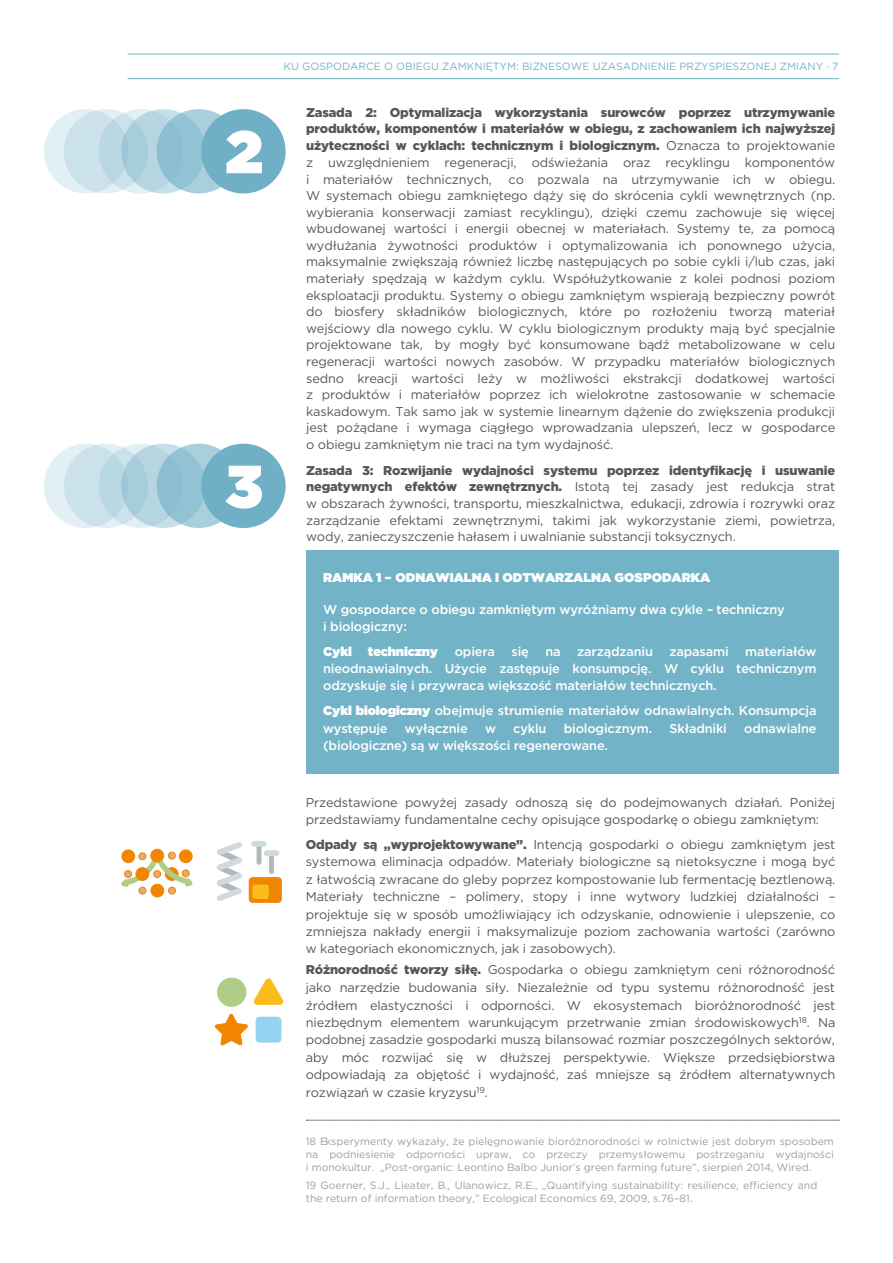
<style>
.page{position:relative;width:893px;height:1263px;background:#fff}
.page>*{position:absolute;margin:0;border:0;box-sizing:border-box;transform-origin:0 0}
.t1{font:900 60px "Gotham";color:#fff}
.t2{font:12.75px/16.6px "Gotham";letter-spacing:-.01em;color:#575756;text-align:justify}
.t3{font:500 12.75px/17.2px "Gotham";letter-spacing:-.01em;color:#fff}
.t4{font:900 12.75px/16.6px "Gotham";letter-spacing:-.01em;color:#575756;text-align:justify}
.t5{font:900 12.75px "Gotham";color:#fff}
.t6{font:10.5px/12.6px "Gotham";color:#9c9ea3;text-align:justify}
.t7{font:10.5px "Gotham";color:#73b3c7}
.s1{font-weight:400}
.s2{font-weight:900}
</style>
<div class="page">
<hr style="left:128px;top:54px;width:711px;height:1px;background:#73b3c7">
<hr style="left:128px;top:78px;width:711px;height:1px;background:#73b3c7">
<div style="left:306px;top:550px;width:533px;height:224px;background:#73b3c7"></div>
<svg style="left:306px;top:1120px;width:534px;height:1px"></svg>
<div style="left:157px;top:109px;width:84px;height:84px;background:#a9cfdd;border-radius:50%"></div>
<svg style="left:121px;top:109px;width:85px;height:84px;background:#9bc7d7"></svg>
<svg style="left:99px;top:109px;width:84px;height:84px;background:#a9cedc"></svg>
<svg style="left:64px;top:109px;width:84px;height:84px;background:#b8d7e2"></svg>
<svg style="left:44px;top:109px;width:84px;height:84px;background:#cce3eb"></svg>
<div style="left:201px;top:109px;width:85px;height:84px;background:#70b0c7;border-radius:50%"></div>
<div style="left:157px;top:444px;width:84px;height:84px;background:#a9cfdd;border-radius:50%"></div>
<svg style="left:121px;top:444px;width:85px;height:84px;background:#9bc7d7"></svg>
<svg style="left:99px;top:444px;width:84px;height:84px;background:#a9cedc"></svg>
<svg style="left:64px;top:444px;width:84px;height:84px;background:#b8d7e2"></svg>
<svg style="left:44px;top:444px;width:84px;height:84px;background:#cce3eb"></svg>
<div style="left:201px;top:444px;width:85px;height:84px;background:#70b0c7;border-radius:50%"></div>
<div style="left:139px;top:887px;width:7px;height:7px;background:#e4ab6f;border-radius:50%"></div>
<div style="left:139px;top:887px;width:7px;height:7px;border:1px solid #f18500;border-radius:50%"></div>
<div style="left:168px;top:887px;width:7px;height:7px;background:#e4ab6f;border-radius:50%"></div>
<div style="left:168px;top:887px;width:7px;height:7px;border:1px solid #f18500;border-radius:50%"></div>
<div style="left:151px;top:884px;width:13px;height:13px;background:#f18500;border-radius:50%"></div>
<div style="left:151px;top:884px;width:13px;height:13px;border:1px solid #f18500;border-radius:50%"></div>
<svg style="left:121px;top:849px;width:72px;height:40px"></svg>
<div style="left:151px;top:849px;width:13px;height:13px;background:#f18500;border-radius:50%"></div>
<div style="left:151px;top:849px;width:13px;height:13px;border:1px solid #f18500;border-radius:50%"></div>
<hr style="left:257px;top:844px;width:4px;height:21px;background:#b4b7ba;border-radius:2px">
<div style="left:251px;top:841px;width:16px;height:6px;background:#cfdadd;border-radius:3px"></div>
<div style="left:269px;top:853px;width:5px;height:21px;background:#b4b7ba;border-radius:2px"></div>
<div style="left:264px;top:850px;width:15px;height:6px;background:#cfdadd;border-radius:3px"></div>
<svg style="left:249px;top:878px;width:32px;height:24px"></svg>
<div style="left:249px;top:878px;width:32px;height:24px;border:1px solid #f18500;border-radius:3px"></div>
<div style="left:253px;top:885px;width:15px;height:13px;background:#fcbd1c;border-radius:2px"></div>
<div style="left:253px;top:885px;width:15px;height:13px;border:1px solid #fcbd1c;border-radius:2px"></div>
<svg style="left:216px;top:842px;width:26px;height:59px"></svg>
<div style="left:218px;top:978px;width:28px;height:28px;background:#b0cd87;border-radius:50%"></div>
<div style="left:218px;top:978px;width:28px;height:28px;border:1px solid #b0cd87;border-radius:50%"></div>
<svg style="left:254px;top:978px;width:30px;height:26px"></svg>
<div style="left:256px;top:1017px;width:25px;height:25px;background:#93d4f3;border-radius:4px"></div>
<svg style="left:215px;top:1014px;width:33px;height:31px"></svg>
<h1 class="t1" style="left:225px;top:109px;width:39px">2</h1>
<h1 class="t1" style="left:225px;top:443px;width:39px">3</h1>
<p class="t7" style="left:284px;top:60px;width:556px">KU GOSPODARCE O OBIEGU ZAMKNIĘTYM: BIZNESOWE UZASADNIENIE PRZYSPIESZONEJ ZMIANY ∙ 7</p>
<p class="t4" style="left:306px;top:104px;width:531px">Zasada 2: Optymalizacja wykorzystania surowców poprzez utrzymywanie produktów, komponentów i materiałów w obiegu, z zachowaniem ich najwyższej użyteczności w cyklach: technicznym i biologicznym. <span class="s1">Oznacza to projektowanie z uwzględnieniem regeneracji, odświeżania oraz recyklingu komponentów i materiałów technicznych,</span></p>
<p class="t2" style="left:306px;top:170px;width:531px;text-indent:202px">co pozwala na utrzymywanie ich w obiegu.<br>W systemach obiegu zamkniętego dąży się do skrócenia cykli wewnętrznych (np. wybierania konserwacji zamiast recyklingu), dzięki czemu zachowuje się więcej wbudowanej wartości i energii obecnej w materiałach. Systemy te, za pomocą wydłużania żywotności produktów i optymalizowania ich ponownego użycia, maksymalnie zwiększają również liczbę następujących po sobie cykli i/lub czas, jaki materiały spędzają w każdym cyklu. Współużytkowanie z kolei podnosi poziom eksploatacji produktu. Systemy o obiegu zamkniętym wspierają bezpieczny powrót do biosfery składników biologicznych, które po rozłożeniu tworzą materiał wejściowy dla nowego cyklu. W cyklu biologicznym produkty mają być specjalnie projektowane tak, by mogły być konsumowane bądź metabolizowane w celu regeneracji wartości nowych zasobów. W przypadku materiałów biologicznych sedno kreacji wartości leży w możliwości ekstrakcji dodatkowej wartości z produktów i materiałów poprzez ich wielokrotne zastosowanie w schemacie kaskadowym. Tak samo jak w systemie linearnym dążenie do zwiększenia produkcji jest pożądane i wymaga ciągłego wprowadzania ulepszeń, lecz w gospodarce o obiegu zamkniętym nie traci na tym wydajność.</p>
<p class="t2" style="left:306px;top:461px;width:531px"><span class="s2">Zasada 3: Rozwijanie wydajności systemu poprzez identyfikację i usuwanie negatywnych efektów zewnętrznych.</span> Istotą tej zasady jest redukcja strat w obszarach żywności, transportu, mieszkalnictwa, edukacji, zdrowia i rozrywki oraz zarządzanie efektami zewnętrznymi, takimi jak wykorzystanie ziemi, powietrza, wody, zanieczyszczenie hałasem i uwalnianie substancji toksycznych.</p>
<p class="t5" style="left:323px;top:568px;width:389px">RAMKA 1 – ODNAWIALNA I ODTWARZALNA GOSPODARKA</p>
<p class="t3" style="left:323px;top:600px;width:463px">W gospodarce o obiegu zamkniętym wyróżniamy dwa cykle – techniczny i biologiczny:</p>
<p class="t5" style="left:323px;top:642px;width:117px">Cykl techniczny</p>
<p class="t3" style="left:455px;top:642px;width:42px">opiera</p>
<p class="t3" style="left:511px;top:642px;width:19px">się</p>
<p class="t3" style="left:545px;top:642px;width:17px">na</p>
<p class="t3" style="left:577px;top:642px;width:77px">zarządzaniu</p>
<p class="t3" style="left:669px;top:642px;width:61px">zapasami</p>
<p class="t3" style="left:323px;top:642px;width:495px;text-align:justify;text-indent:422px">materiałów nieodnawialnych. Użycie zastępuje konsumpcję. W cyklu technicznym odzyskuje się i przywraca większość materiałów technicznych.</p>
<p class="t3" style="left:323px;top:702px;width:495px"><span class="s2">Cykl biologiczny</span> obejmuje strumienie materiałów odnawialnych. Konsumpcja występuje</p>
<p class="t3" style="left:405px;top:719px;width:64px">wyłącznie</p>
<p class="t3" style="left:485px;top:719px;width:12px">w</p>
<p class="t3" style="left:513px;top:719px;width:35px">cyklu</p>
<p class="t3" style="left:564px;top:719px;width:90px">biologicznym.</p>
<p class="t3" style="left:669px;top:719px;width:59px">Składniki</p>
<p class="t3" style="left:744px;top:719px;width:74px">odnawialne</p>
<p class="t3" style="left:323px;top:736px;width:286px">(biologiczne) są w większości regenerowane.</p>
<p class="t2" style="left:306px;top:793px;width:531px;line-height:17.4px">Przedstawione powyżej zasady odnoszą się do podejmowanych działań. Poniżej przedstawiamy fundamentalne cechy opisujące gospodarkę o obiegu zamkniętym:</p>
<p class="t2" style="left:306px;top:835px;width:531px;line-height:17.4px"><span class="s2">Odpady są „wyprojektowywane”.</span> Intencją gospodarki o obiegu zamkniętym jest systemowa eliminacja odpadów. Materiały biologiczne są nietoksyczne i mogą być z łatwością zwracane do gleby poprzez kompostowanie lub fermentację beztlenową.<br>Materiały techniczne – polimery, stopy i inne wytwory ludzkiej działalności – projektuje się w sposób umożliwiający ich odzyskanie, odnowienie i ulepszenie, co zmniejsza nakłady energii i maksymalizuje poziom zachowania wartości (zarówno w kategoriach ekonomicznych, jak i zasobowych).</p>
<p class="t2" style="left:306px;top:961px;width:531px;line-height:17.4px"><span class="s2">Różnorodność tworzy siłę.</span> Gospodarka o obiegu zamkniętym ceni różnorodność jako narzędzie budowania siły. Niezależnie od typu systemu różnorodność jest źródłem elastyczności i odporności. W ekosystemach bioróżnorodność jest niezbędnym elementem warunkującym przetrwanie zmian środowiskowych<sup>18</sup>. Na podobnej zasadzie gospodarki muszą bilansować rozmiar poszczególnych sektorów, aby móc rozwijać się w dłuższej perspektywie. Większe przedsiębiorstwa odpowiadają za objętość i wydajność, zaś mniejsze są źródłem alternatywnych rozwiązań w czasie kryzysu<sup>19</sup>.</p>
<p class="t6" style="left:306px;top:1135px;width:530px">18 Eksperymenty wykazały, że pielęgnowanie bioróżnorodności w rolnictwie jest dobrym sposobem na podniesienie odporności upraw, co przeczy przemysłowemu postrzeganiu wydajności i monokultur. „Post-organic: Leontino Balbo Junior’s green farming future”, sierpień 2014, Wired.</p>
<p class="t6" style="left:306px;top:1179px;width:513px">19 Goerner, S.J., Lieater, B., Ulanowicz, R.E., „Quantifying sustainability: resilience, efficiency and the return of information theory,” Ecological Economics 69, 2009, s.76–81.</p>
</div>
